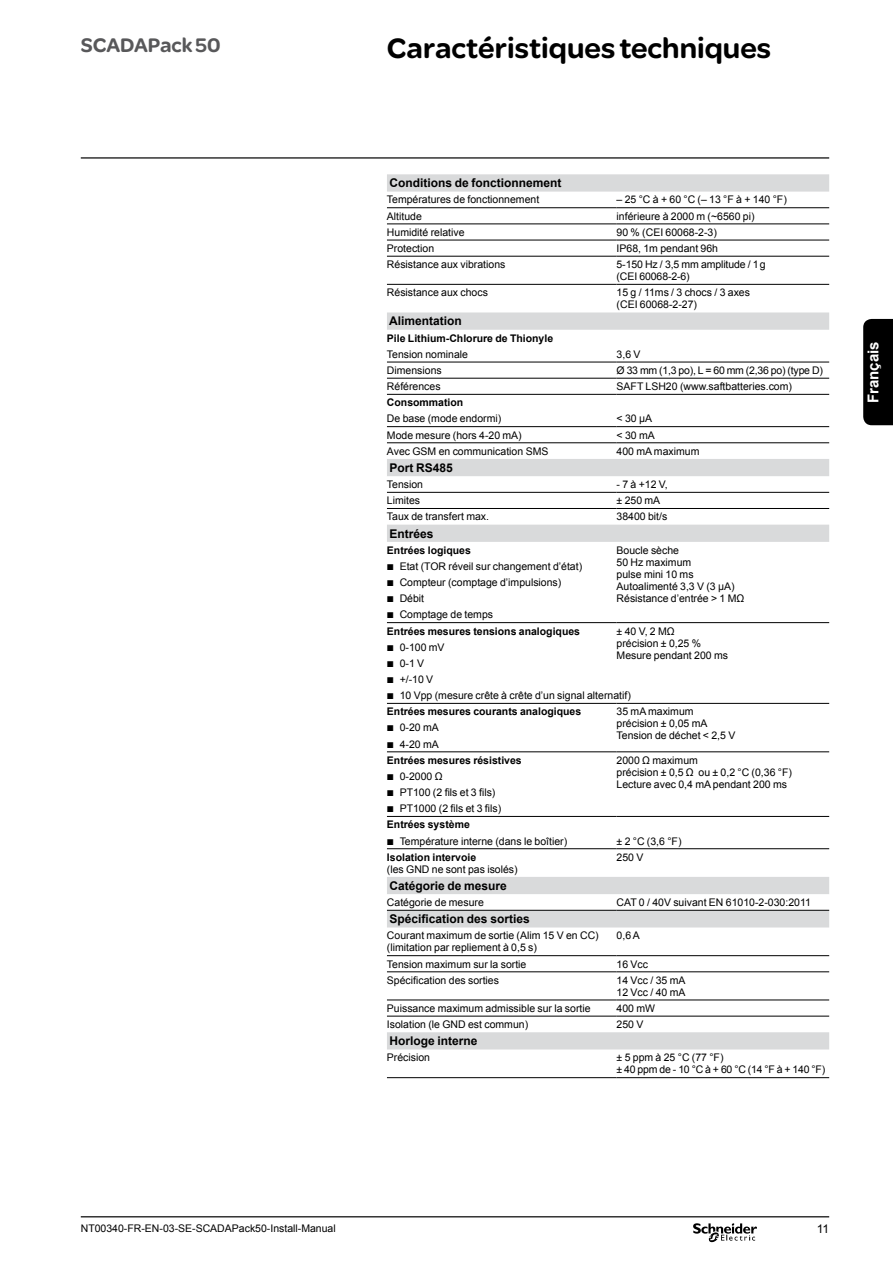
<style>
.page{position:relative;width:893px;height:1263px;background:#fff}
.page>*{position:absolute;margin:0;border:0;box-sizing:border-box;transform-origin:0 0}
.t1{font:900 30px "SE Optimist";color:#000}
.t2{font:900 21px "SE Optimist";color:#58585a}
.t3{font:700 15px "Arial";color:#fff}
.t4{font:700 12px "Arial";color:#000}
.t5{font:12px "Arial";color:#000}
.t6{font:10.5px/12px "Arial";color:#000}
.t7{font:700 10.5px/16.2px "Arial";color:#000}
.t8{font:10.5px/12px "Arial";letter-spacing:-.02em;color:#000}
.s1{font-family:"Graph Schneider"}
.s2{font-weight:700}
.s3{font-family:"Graph Schneider";font-weight:400}
.s4{font-weight:400}
</style>
<div class="page">
<hr style="left:81px;top:157px;width:748px;height:2px;background:#000">
<hr style="left:81px;top:1216px;width:748px;height:1px;background:#000">
<svg style="left:693px;top:1223px;width:64px;height:20px"></svg>
<div style="left:863px;top:319px;width:30px;height:106px;background:#000"></div>
<svg style="left:387px;top:174px;width:442px;height:875px"></svg>
<hr style="left:387px;top:622px;width:230px;height:1px;background:#000">
<hr style="left:617px;top:622px;width:212px;height:1px;background:#000">
<hr style="left:387px;top:703px;width:230px;height:1px;background:#000">
<hr style="left:617px;top:703px;width:212px;height:1px;background:#000">
<hr style="left:387px;top:751px;width:230px;height:1px;background:#000">
<hr style="left:617px;top:751px;width:212px;height:1px;background:#000">
<hr style="left:387px;top:816px;width:230px;height:1px;background:#000">
<hr style="left:617px;top:816px;width:212px;height:1px;background:#000">
<hr style="left:387px;top:848px;width:230px;height:1px;background:#000">
<hr style="left:617px;top:848px;width:212px;height:1px;background:#000">
<hr style="left:387px;top:492px;width:230px;height:1px;background:#000">
<hr style="left:617px;top:492px;width:212px;height:1px;background:#000">
<hr style="left:387px;top:508px;width:230px;height:1px;background:#000">
<hr style="left:617px;top:508px;width:212px;height:1px;background:#000">
<hr style="left:387px;top:910px;width:230px;height:1px;background:#000">
<hr style="left:617px;top:910px;width:212px;height:1px;background:#000">
<hr style="left:387px;top:426px;width:230px;height:1px;background:#000">
<hr style="left:617px;top:426px;width:212px;height:1px;background:#000">
<hr style="left:387px;top:442px;width:230px;height:1px;background:#000">
<hr style="left:617px;top:442px;width:212px;height:1px;background:#000">
<hr style="left:387px;top:955px;width:230px;height:1px;background:#000">
<hr style="left:617px;top:955px;width:212px;height:1px;background:#000">
<hr style="left:387px;top:971px;width:230px;height:1px;background:#000">
<hr style="left:617px;top:971px;width:212px;height:1px;background:#000">
<hr style="left:387px;top:1000px;width:230px;height:1px;background:#000">
<hr style="left:617px;top:1000px;width:212px;height:1px;background:#000">
<hr style="left:387px;top:1016px;width:230px;height:1px;background:#000">
<hr style="left:617px;top:1016px;width:212px;height:1px;background:#000">
<hr style="left:387px;top:1077px;width:230px;height:1px;background:#000">
<hr style="left:617px;top:1077px;width:212px;height:1px;background:#000">
<hr style="left:387px;top:362px;width:230px;height:1px;background:#000">
<hr style="left:617px;top:362px;width:212px;height:1px;background:#000">
<hr style="left:387px;top:207px;width:230px;height:1px;background:#000">
<hr style="left:617px;top:207px;width:212px;height:1px;background:#000">
<hr style="left:387px;top:224px;width:230px;height:1px;background:#000">
<hr style="left:617px;top:224px;width:212px;height:1px;background:#000">
<hr style="left:387px;top:240px;width:230px;height:1px;background:#000">
<hr style="left:617px;top:240px;width:212px;height:1px;background:#000">
<hr style="left:387px;top:256px;width:230px;height:1px;background:#000">
<hr style="left:617px;top:256px;width:212px;height:1px;background:#000">
<hr style="left:387px;top:284px;width:230px;height:1px;background:#000">
<hr style="left:617px;top:284px;width:212px;height:1px;background:#000">
<hr style="left:387px;top:378px;width:230px;height:1px;background:#000">
<hr style="left:617px;top:378px;width:212px;height:1px;background:#000">
<hr style="left:387px;top:394px;width:230px;height:1px;background:#000">
<hr style="left:617px;top:394px;width:212px;height:1px;background:#000">
<h2 class="t2" style="left:81px;top:30px;width:141px">SCADAPack 50</h2>
<h1 class="t1" style="left:387px;top:26px;width:386px">Caractéristiques techniques</h1>
<p class="t4" style="left:390px;top:175px;width:173px">Conditions de fonctionnement</p>
<p class="t6" style="left:387px;top:194px;width:154px">Températures de fonctionnement</p>
<p class="t6" style="left:617px;top:194px;width:172px">– 25 °C à + 60 °C (– 13 °F à + 140 °F)</p>
<p class="t6" style="left:387px;top:210px;width:37px">Altitude</p>
<p class="t6" style="left:617px;top:210px;width:140px">inférieure à 2000 m (~6560 pi)</p>
<p class="t6" style="left:387px;top:226px;width:79px">Humidité relative</p>
<p class="t6" style="left:617px;top:226px;width:102px">90 % (CEI 60068-2-3)</p>
<p class="t6" style="left:387px;top:242px;width:49px">Protection</p>
<p class="t6" style="left:617px;top:242px;width:103px">IP68, 1m pendant 96h</p>
<p class="t6" style="left:387px;top:258px;width:120px">Résistance aux vibrations</p>
<p class="t6" style="left:617px;top:258px;width:151px">5-150 Hz / 3,5 mm amplitude / 1g (CEI 60068-2-6)</p>
<p class="t6" style="left:387px;top:287px;width:102px">Résistance aux chocs</p>
<p class="t6" style="left:617px;top:287px;width:135px">15 g / 11ms / 3 chocs / 3 axes (CEI 60068-2-27)</p>
<p class="t4" style="left:389px;top:313px;width:74px">Alimentation</p>
<p class="t7" style="left:387px;top:330px;width:168px">Pile Lithium-Chlorure de Thionyle</p>
<p class="t6" style="left:387px;top:348px;width:83px">Tension nominale</p>
<p class="t6" style="left:617px;top:348px;width:25px">3,6 V</p>
<p class="t6" style="left:387px;top:364px;width:56px">Dimensions</p>
<p class="t8" style="left:617px;top:364px;width:208px">Ø 33 mm (1,3 po), L = 60 mm (2,36 po) (type D)</p>
<p class="t6" style="left:387px;top:380px;width:55px">Références</p>
<p class="t6" style="left:617px;top:380px;width:177px">SAFT LSH20 (www.saftbatteries.com)</p>
<p class="t7" style="left:387px;top:395px;width:78px">Consommation</p>
<p class="t6" style="left:387px;top:413px;width:116px">De base (mode endormi)</p>
<p class="t6" style="left:617px;top:413px;width:37px">&lt; 30 μA</p>
<p class="t6" style="left:387px;top:429px;width:136px">Mode mesure (hors 4-20 mA)</p>
<p class="t6" style="left:617px;top:429px;width:40px">&lt; 30 mA</p>
<p class="t6" style="left:387px;top:445px;width:163px">Avec GSM en communication SMS</p>
<p class="t6" style="left:617px;top:445px;width:84px">400 mA maximum</p>
<p class="t4" style="left:390px;top:460px;width:65px">Port RS485</p>
<p class="t6" style="left:387px;top:478px;width:38px">Tension</p>
<p class="t6" style="left:617px;top:478px;width:53px">- 7 à +12 V,</p>
<p class="t6" style="left:387px;top:495px;width:35px">Limites</p>
<p class="t6" style="left:617px;top:495px;width:45px">± 250 mA</p>
<p class="t6" style="left:387px;top:511px;width:104px">Taux de transfert max.</p>
<p class="t6" style="left:617px;top:511px;width:52px">38400 bit/s</p>
<p class="t4" style="left:390px;top:525px;width:46px">Entrées</p>
<p class="t7" style="left:387px;top:542px;width:86px">Entrées logiques</p>
<p class="t6" style="left:617px;top:544px;width:129px">Boucle sèche<br>50 Hz maximum<br>pulse mini 10 ms<br>Autoalimenté 3,3 V (3 μA)<br>Résistance d’entrée &gt; 1 MΩ</p>
<p class="t6" style="left:387px;top:558px;width:197px;line-height:16.2px"><span class="s1">b</span> Etat (TOR réveil sur changement d’état) <span class="s1">b</span> Compteur (comptage d’impulsions)<br><span class="s1">b</span> Débit<br><span class="s1">b</span> Comptage de temps<br><span class="s2">Entrées mesures tensions analogiques</span></p>
<p class="t6" style="left:617px;top:625px;width:113px">± 40 V, 2 MΩ<br>précision ± 0,25 %<br>Mesure pendant 200 ms</p>
<p class="t6" style="left:387px;top:639px;width:245px;line-height:16.2px"><span class="s1">b</span> 0-100 mV<br><span class="s1">b</span> 0-1 V<br><span class="s1">b</span> +/-10 V<br><span class="s1">b</span> 10 Vpp (mesure crête à crête d’un signal alternatif)<br><span class="s2">Entrées mesures courants analogiques</span></p>
<p class="t6" style="left:617px;top:706px;width:120px">35 mA maximum précision ± 0,05 mA<br>Tension de déchet &lt; 2,5 V</p>
<p class="t7" style="left:387px;top:720px;width:136px"><span class="s3">b</span> <span class="s4">0-20 mA<br></span><span class="s3">b</span> <span class="s4">4-20 mA<br></span>Entrées mesures résistives</p>
<p class="t6" style="left:617px;top:754px;width:177px">2000 Ω maximum<br>précision ± 0,5 Ω ou ± 0,2 °C (0,36 °F)<br>Lecture avec 0,4 mA pendant 200 ms</p>
<p class="t6" style="left:387px;top:768px;width:182px;line-height:16.2px"><span class="s1">b</span> 0-2000 Ω<br><span class="s1">b</span> PT100 (2 fils et 3 fils)<br><span class="s1">b</span> PT1000 (2 fils et 3 fils)<br><span class="s2">Entrées système<br></span><span class="s1">b</span> Température interne (dans le boîtier)</p>
<p class="t6" style="left:617px;top:835px;width:66px">± 2 °C (3,6 °F)</p>
<p class="t7" style="left:387px;top:849px;width:91px">Isolation intervoie</p>
<p class="t6" style="left:387px;top:863px;width:132px">(les GND ne sont pas isolés)</p>
<p class="t6" style="left:617px;top:851px;width:28px">250 V</p>
<p class="t4" style="left:390px;top:878px;width:119px">Catégorie de mesure</p>
<p class="t6" style="left:387px;top:896px;width:98px">Catégorie de mesure</p>
<p class="t6" style="left:617px;top:896px;width:196px">CAT 0 / 40V suivant EN 61010-2-030:2011</p>
<p class="t4" style="left:390px;top:911px;width:142px">Spécification des sorties</p>
<p class="t6" style="left:387px;top:930px;width:213px">Courant maximum de sortie (Alim 15 V en CC) (limitation par repliement à 0,5 s)</p>
<p class="t6" style="left:617px;top:930px;width:25px">0,6 A</p>
<p class="t6" style="left:387px;top:958px;width:141px">Tension maximum sur la sortie</p>
<p class="t6" style="left:617px;top:958px;width:33px">16 Vcc</p>
<p class="t6" style="left:387px;top:974px;width:114px">Spécification des sorties</p>
<p class="t6" style="left:617px;top:974px;width:70px">14 Vcc / 35 mA<br>12 Vcc / 40 mA</p>
<p class="t6" style="left:387px;top:1002px;width:205px">Puissance maximum admissible sur la sortie</p>
<p class="t6" style="left:617px;top:1002px;width:40px">400 mW</p>
<p class="t6" style="left:387px;top:1018px;width:143px">Isolation (le GND est commun)</p>
<p class="t6" style="left:617px;top:1018px;width:28px">250 V</p>
<p class="t4" style="left:390px;top:1033px;width:90px">Horloge interne</p>
<p class="t6" style="left:387px;top:1052px;width:45px">Précision</p>
<p class="t8" style="left:617px;top:1052px;width:210px">± 5 ppm à 25 °C (77 °F)<br>± 40 ppm de - 10 °C à + 60 °C (14 °F à + 140 °F)</p>
<h3 class="t3" style="left:863px;top:403px;width:63px;rotate:-90deg">Français</h3>
<p class="t6" style="left:81px;top:1223px;width:256px">NT00340-FR-EN-03-SE-SCADAPack50-Install-Manual</p>
<p class="t5" style="left:817px;top:1221px;width:14px">11</p>
</div>
